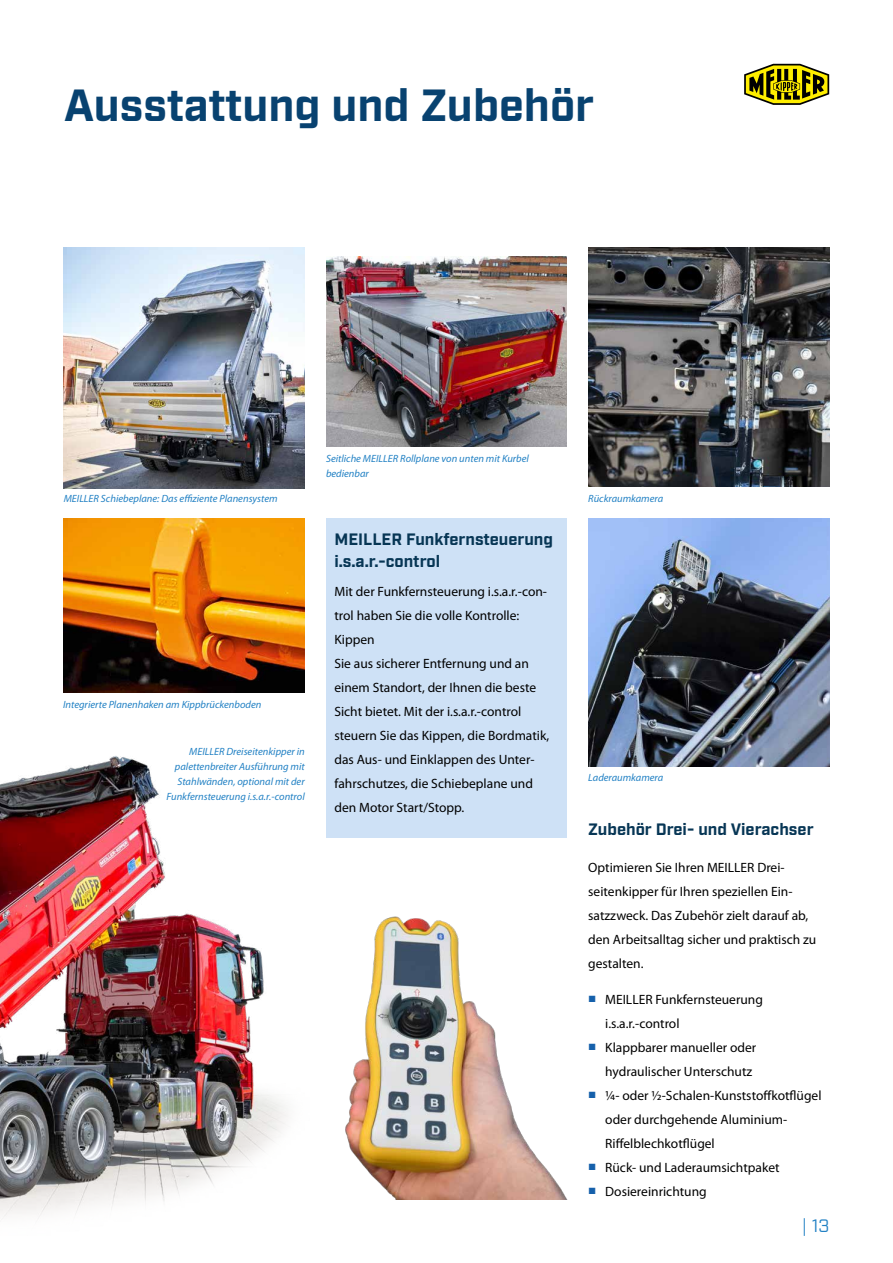
<style>
.page{position:relative;width:893px;height:1263px;background:#fff}
.page>*{position:absolute;margin:0;border:0;box-sizing:border-box;transform-origin:0 0}
.t1{font:700 45px "Industry";color:#084270}
.t2{font:18px "Industry";color:#2281c4}
.t3{font:700 16.5px/22.5px "Industry";color:#073655}
.t4{font:13.5px/24px "Myriad Pro";color:#000}
.t5{font:italic 10.5px/15px "Myriad Pro";color:#2281c4}
.s1{font-family:"Arial";color:#1560ab}
</style>
<div class="page">
<img style="left:63px;top:519px;width:242px;height:173px">
<img style="left:64px;top:247px;width:241px;height:242px">
<img style="left:326px;top:256px;width:241px;height:191px">
<div style="left:326px;top:519px;width:241px;height:319px;background:#cee1f6"></div>
<img style="left:0;top:756px;width:288px;height:463px">
<img style="left:588px;top:519px;width:241px;height:248px">
<img style="left:588px;top:247px;width:241px;height:240px">
<img style="left:345px;top:916px;width:222px;height:283px">
<svg style="left:744px;top:64px;width:85px;height:41px"></svg>
<h1 class="t1" style="left:64px;top:78px;width:532px">Ausstattung und Zubehör</h1>
<p class="t5" style="left:64px;top:491px;width:215px">MEILLER Schiebeplane: Das effiziente Planensystem</p>
<p class="t5" style="left:63px;top:697px;width:200px">Integrierte Planenhaken am Kippbrückenboden</p>
<p class="t5" style="left:167px;top:744px;width:140px;text-align:right">MEILLER Dreiseitenkipper in palettenbreiter Ausführung mit Stahlwänden, optional mit der Funkfernsteuerung i.s.a.r.-control</p>
<p class="t5" style="left:326px;top:451px;width:204px">Seitliche MEILLER Rollplane von unten mit Kurbel bedienbar</p>
<p class="t3" style="left:334px;top:528px;width:220px">MEILLER Funkfernsteuerung i.s.a.r.-control</p>
<p class="t4" style="left:334px;top:579px;width:216px">Mit der Funkfernsteuerung i.s.a.r.-con&shy;trol haben Sie die volle Kontrolle:<br>Kippen<br>Sie aus sicherer Entfernung und an einem Standort, der Ihnen die beste<br>Sicht bietet. Mit der i.s.a.r.-control steuern Sie das Kippen, die Bordmatik, das Aus- und Einklappen des Unter&shy;fahrschutzes, die Schiebeplane und den Motor Start/Stopp.</p>
<p class="t5" style="left:588px;top:491px;width:76px">Rückraumkamera</p>
<p class="t5" style="left:588px;top:769px;width:77px">Laderaumkamera</p>
<p class="t3" style="left:588px;top:819px;width:227px">Zubehör Drei- und Vierachser</p>
<p class="t4" style="left:588px;top:855px;width:230px">Optimieren Sie Ihren MEILLER Drei&shy;seitenkipper für Ihren speziellen Ein&shy;satzzweck. Das Zubehör zielt darauf ab, den Arbeitsalltag sicher und praktisch zu gestalten.</p>
<p class="t4" style="left:605px;top:987px;width:159px;text-indent:-17px"><span class="s1">■</span> MEILLER Funkfernsteuerung i.s.a.r.-control</p>
<p class="t4" style="left:605px;top:1035px;width:153px;text-indent:-17px"><span class="s1">■</span> Klappbarer manueller oder hydraulischer Unterschutz</p>
<p class="t4" style="left:605px;top:1083px;width:218px;text-indent:-17px"><span class="s1">■</span> ¼- oder ½-Schalen-Kunststoffkotflügel oder durchgehende Aluminium-<br>Riffelblechkotflügel</p>
<p class="t4" style="left:588px;top:1155px;width:193px"><span class="s1">■</span> Rück- und Laderaumsichtpaket</p>
<p class="t4" style="left:588px;top:1179px;width:120px"><span class="s1">■</span> Dosiereinrichtung</p>
<h2 class="t2" style="left:802px;top:1215px;width:29px">| 13</h2>
</div>
